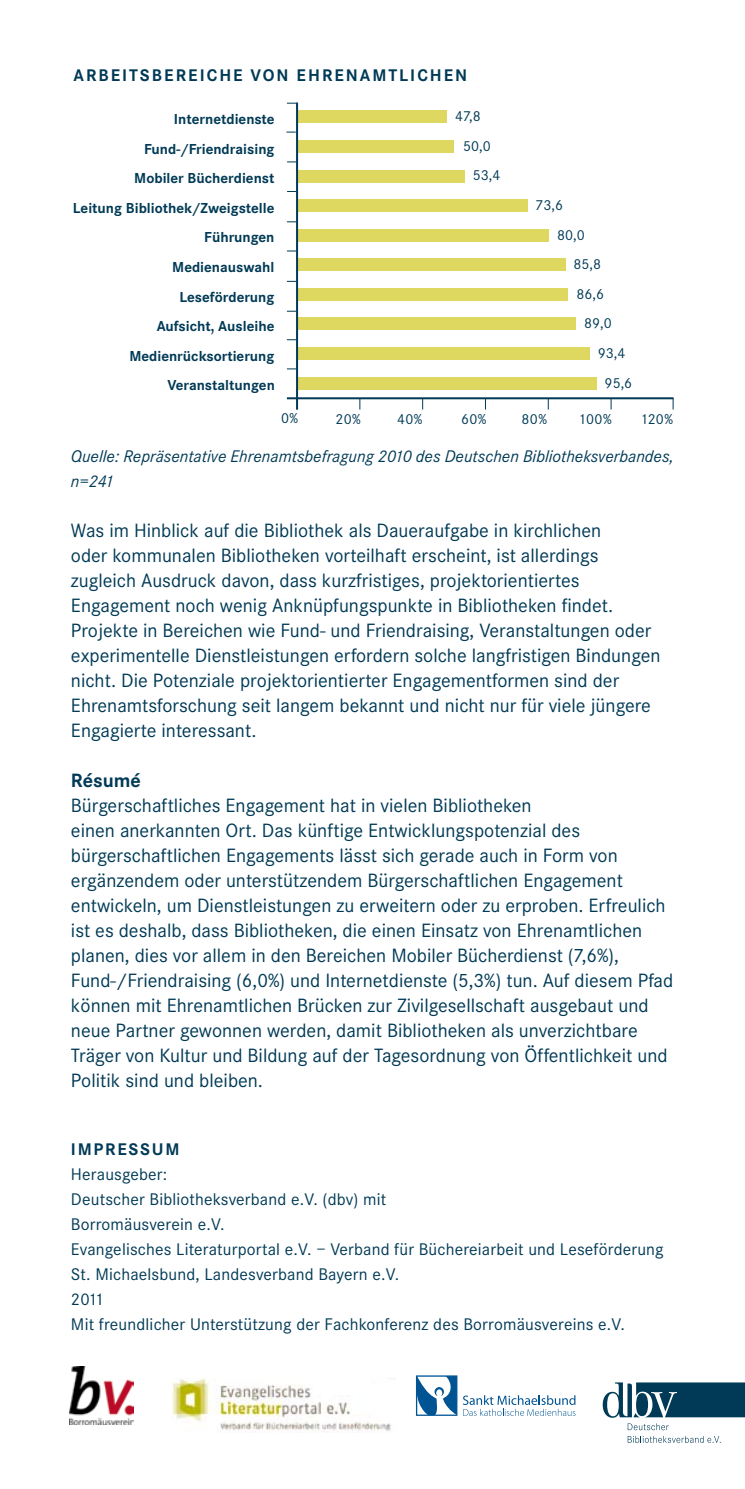
<style>
.page{position:relative;width:745px;height:1489px;background:#fff}
.page>*{position:absolute;margin:0;border:0;box-sizing:border-box;transform-origin:0 0}
.t1{font:20px/25px "Corporate S";color:#003a56}
.t2{font:700 20px "Corporate S";color:#003a56}
.t3{font:17.5px/25px "Corporate S";letter-spacing:.01em;color:#003a56}
.t4{font:italic 17.5px/25px "Corporate S";color:#003a56}
.t5{font:700 17.5px "Corporate S";letter-spacing:.11em;color:#003a56}
.t6{font:700 15px/29.5px "Corporate S";color:#003a56;text-align:right}
.t7{font:15px "Corporate S";color:#003a56}
</style>
<div class="page">
<div style="left:298px;top:111px;width:148px;height:12px;background:#ded860"></div>
<div style="left:298px;top:140px;width:155px;height:13px;background:#ded860"></div>
<div style="left:298px;top:170px;width:166px;height:12px;background:#ded860"></div>
<div style="left:298px;top:199px;width:229px;height:13px;background:#ded860"></div>
<div style="left:298px;top:229px;width:249px;height:12px;background:#ded860"></div>
<div style="left:298px;top:258px;width:267px;height:13px;background:#ded860"></div>
<div style="left:298px;top:288px;width:269px;height:12px;background:#ded860"></div>
<div style="left:298px;top:317px;width:277px;height:13px;background:#ded860"></div>
<div style="left:298px;top:347px;width:291px;height:13px;background:#ded860"></div>
<div style="left:298px;top:377px;width:298px;height:12px;background:#ded860"></div>
<hr style="left:287px;top:397px;width:386px;height:2px;background:#003a56">
<hr style="left:296px;top:102px;width:2px;height:307px;background:#003a56">
<svg style="left:602px;top:1382px;width:142px;height:35px"></svg>
<svg style="left:627px;top:1423px;width:41px;height:6px"></svg>
<svg style="left:627px;top:1436px;width:93px;height:6px"></svg>
<svg style="left:415px;top:1375px;width:160px;height:40px"></svg>
<img style="left:69px;top:1366px;width:65px;height:58px">
<img style="left:172px;top:1378px;width:223px;height:54px">
<p class="t5" style="left:74px;top:65px;width:395px">ARBEITSBEREICHE VON EHRENAMTLICHEN</p>
<p class="t7" style="left:455px;top:108px;width:27px">47,8</p>
<p class="t7" style="left:463px;top:138px;width:29px">50,0</p>
<p class="t7" style="left:472px;top:167px;width:29px">53,4</p>
<p class="t6" style="left:73px;top:105px;width:203px">Internetdienste<br>Fund-/Friendraising<br>Mobiler Bücherdienst<br>Leitung Bibliothek/Zweigstelle<br>Führungen<br>Medienauswahl<br>Leseförderung<br>Aufsicht, Ausleihe<br>Medienrücksortierung<br>Veranstaltungen</p>
<p class="t7" style="left:535px;top:197px;width:29px">73,6</p>
<p class="t7" style="left:556px;top:226px;width:29px">80,0</p>
<p class="t7" style="left:573px;top:256px;width:29px">85,8</p>
<p class="t7" style="left:576px;top:285px;width:29px">86,6</p>
<p class="t7" style="left:583px;top:315px;width:29px">89,0</p>
<p class="t7" style="left:597px;top:344px;width:29px">93,4</p>
<p class="t7" style="left:604px;top:374px;width:29px">95,6</p>
<p class="t7" style="left:281px;top:410px;width:19px">0%</p>
<p class="t7" style="left:335px;top:410px;width:27px">20%</p>
<p class="t7" style="left:397px;top:410px;width:27px">40%</p>
<p class="t7" style="left:461px;top:410px;width:27px">60%</p>
<p class="t7" style="left:521px;top:410px;width:27px">80%</p>
<p class="t7" style="left:578px;top:410px;width:35px">100%</p>
<p class="t7" style="left:639px;top:410px;width:34px">120%</p>
<p class="t4" style="left:71px;top:443px;width:604px">Quelle: Repräsentative Ehrenamtsbefragung 2010 des Deutschen Bibliotheksverbandes, n=241</p>
<p class="t1" style="left:71px;top:518px;width:590px">Was im Hinblick auf die Bibliothek als Daueraufgabe in kirchlichen<br>oder kommunalen Bibliotheken vorteilhaft erscheint, ist allerdings zugleich Ausdruck davon, dass kurzfristiges, projektorientiertes Engagement noch wenig Anknüpfungspunkte in Bibliotheken findet.<br>Projekte in Bereichen wie Fund- und Friendraising, Veranstaltungen oder experimentelle Dienstleistungen erfordern solche langfristigen Bindungen nicht. Die Potenziale projektorientierter Engagementformen sind der Ehrenamtsforschung seit langem bekannt und nicht nur für viele jüngere Engagierte interessant.</p>
<p class="t2" style="left:71px;top:768px;width:71px">Résumé</p>
<p class="t1" style="left:71px;top:793px;width:603px">Bürgerschaftliches Engagement hat in vielen Bibliotheken<br>einen anerkannten Ort. Das künftige Entwicklungspotenzial des bürgerschaftlichen Engagements lässt sich gerade auch in Form von ergänzendem oder unterstützendem Bürgerschaftlichen Engagement entwickeln, um Dienstleistungen zu erweitern oder zu erproben. Erfreulich ist es deshalb, dass Bibliotheken, die einen Einsatz von Ehrenamtlichen planen, dies vor allem in den Bereichen Mobiler Bücherdienst (7,6%), Fund-/Friendraising (6,0%) und Internetdienste (5,3%) tun. Auf diesem Pfad können mit Ehrenamtlichen Brücken zur Zivilgesellschaft ausgebaut und neue Partner gewonnen werden, damit Bibliotheken als unverzichtbare Träger von Kultur und Bildung auf der Tagesordnung von Öffentlichkeit und Politik sind und bleiben.</p>
<p class="t5" style="left:71px;top:1139px;width:110px">IMPRESSUM</p>
<p class="t3" style="left:71px;top:1162px;width:594px">Herausgeber:<br>Deutscher Bibliotheksverband e.V. (dbv) mit<br>Borromäusverein e.V.<br>Evangelisches Literaturportal e.V. – Verband für Büchereiarbeit und Leseförderung St. Michaelsbund, Landesverband Bayern e.V.<br>2011<br>Mit freundlicher Unterstützung der Fachkonferenz des Borromäusvereins e.V.</p>
</div>
